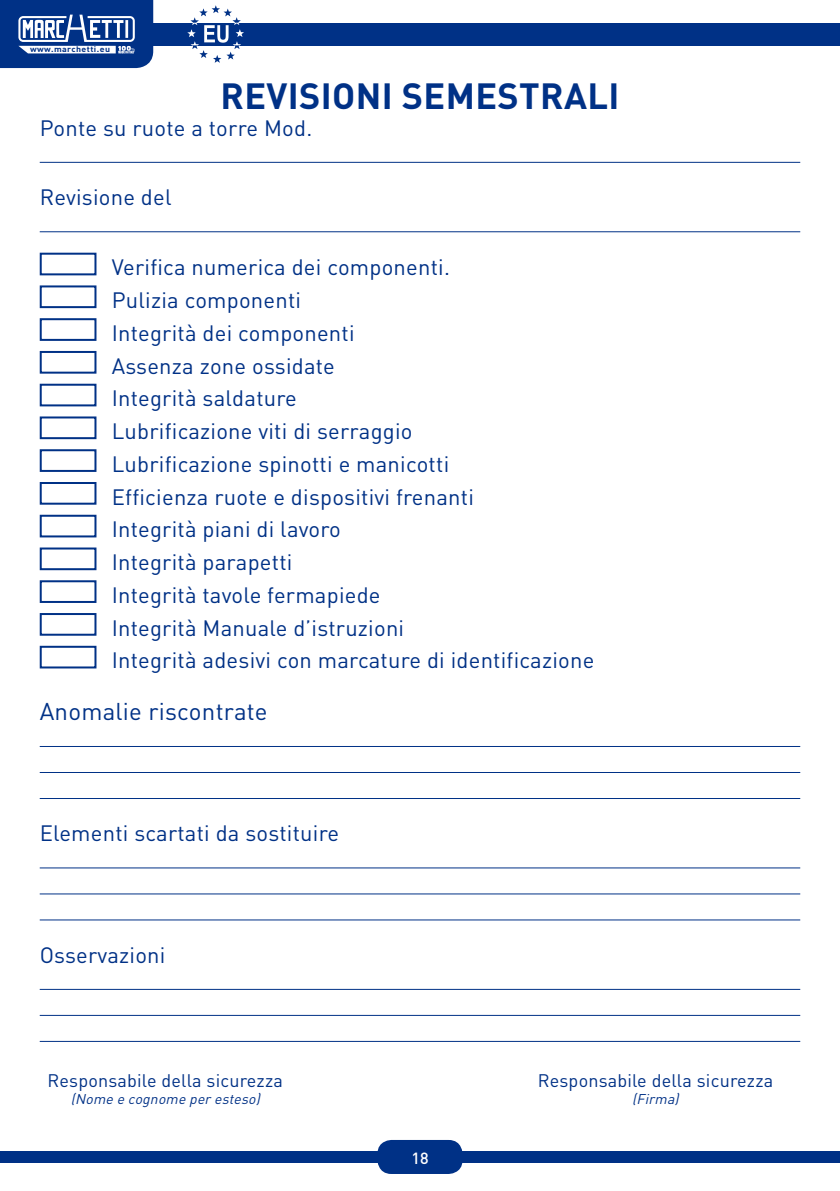
<style>
.page{position:relative;width:840px;height:1191px;background:#fff}
.page>*{position:absolute;margin:0;border:0;box-sizing:border-box;transform-origin:0 0}
.t1{font:700 36px "DIN";letter-spacing:.01em;color:#003186}
.t2{font:24px "DIN";letter-spacing:.01em;color:#003186}
.t3{font:22px/32.8px "DIN";letter-spacing:.01em;color:#003186}
.t4{font:18px "DIN";letter-spacing:.01em;color:#003186}
.t5{font:500 16px "DIN";color:#fff}
.t6{font:italic 14px "DIN";color:#003186}
.t7{font:700 8px "DIN";letter-spacing:.05em;color:#003186;scale:1.1 1}
</style>
<div class="page">
<div style="left:142px;top:23px;width:697px;height:22px;background:#003186"></div>
<div style="left:0;top:1151px;width:839px;height:11px;background:#003186"></div>
<div style="left:377px;top:1140px;width:85px;height:34px;background:#003186;border-radius:14px"></div>
<svg style="left:187px;top:5px;width:57px;height:58px"></svg>
<svg style="left:0;top:0;width:153px;height:68px"></svg>
<hr style="left:40px;top:162px;width:759px;height:1px;background:#003186">
<hr style="left:40px;top:231px;width:759px;height:1px;background:#003186">
<hr style="left:40px;top:746px;width:759px;height:1px;background:#003186">
<hr style="left:40px;top:772px;width:759px;height:1px;background:#003186">
<hr style="left:40px;top:798px;width:759px;height:1px;background:#003186">
<hr style="left:40px;top:867px;width:759px;height:1px;background:#003186">
<hr style="left:40px;top:893px;width:759px;height:1px;background:#003186">
<hr style="left:40px;top:919px;width:759px;height:1px;background:#003186">
<hr style="left:40px;top:989px;width:759px;height:1px;background:#003186">
<hr style="left:40px;top:1015px;width:759px;height:1px;background:#003186">
<hr style="left:40px;top:1041px;width:759px;height:1px;background:#003186">
<div style="left:40px;top:253px;width:56px;height:22px;border:2px solid #003186"></div>
<div style="left:40px;top:285px;width:56px;height:23px;border:2px solid #003186"></div>
<div style="left:40px;top:318px;width:56px;height:23px;border:2px solid #003186"></div>
<div style="left:40px;top:351px;width:56px;height:23px;border:2px solid #003186"></div>
<div style="left:40px;top:384px;width:56px;height:22px;border:2px solid #003186"></div>
<div style="left:40px;top:416px;width:56px;height:23px;border:2px solid #003186"></div>
<div style="left:40px;top:449px;width:56px;height:23px;border:2px solid #003186"></div>
<div style="left:40px;top:482px;width:56px;height:22px;border:2px solid #003186"></div>
<div style="left:40px;top:515px;width:56px;height:22px;border:2px solid #003186"></div>
<div style="left:40px;top:547px;width:56px;height:23px;border:2px solid #003186"></div>
<div style="left:40px;top:580px;width:56px;height:23px;border:2px solid #003186"></div>
<div style="left:40px;top:613px;width:56px;height:22px;border:2px solid #003186"></div>
<div style="left:40px;top:646px;width:56px;height:22px;border:2px solid #003186"></div>
<p class="t7" style="left:30px;top:44px;width:74px">www.marchetti.eu</p>
<h1 class="t1" style="left:220px;top:73px;width:400px">REVISIONI SEMESTRALI</h1>
<p class="t3" style="left:40px;top:111px;width:274px">Ponte su ruote a torre Mod.</p>
<p class="t3" style="left:40px;top:180px;width:133px">Revisione del</p>
<p class="t3" style="left:112px;top:251px;width:484px">Verifica numerica dei componenti.<br>Pulizia componenti<br>Integrità dei componenti<br>Assenza zone ossidate<br>Integrità saldature<br>Lubrificazione viti di serraggio<br>Lubrificazione spinotti e manicotti<br>Efficienza ruote e dispositivi frenanti<br>Integrità piani di lavoro<br>Integrità parapetti<br>Integrità tavole fermapiede<br>Integrità Manuale d’istruzioni<br>Integrità adesivi con marcature di identificazione</p>
<p class="t2" style="left:40px;top:696px;width:229px">Anomalie riscontrate</p>
<p class="t3" style="left:40px;top:816px;width:301px">Elementi scartati da sostituire</p>
<p class="t3" style="left:40px;top:938px;width:127px">Osservazioni</p>
<p class="t4" style="left:48px;top:1069px;width:237px">Responsabile della sicurezza</p>
<p class="t6" style="left:71px;top:1090px;width:194px">(Nome e cognome peresteso)</p>
<p class="t5" style="left:411px;top:1147px;width:19px">18</p>
<p class="t4" style="left:537px;top:1069px;width:237px">Responsabile della sicurezza</p>
<p class="t6" style="left:632px;top:1090px;width:52px">(Firma)</p>
</div>
